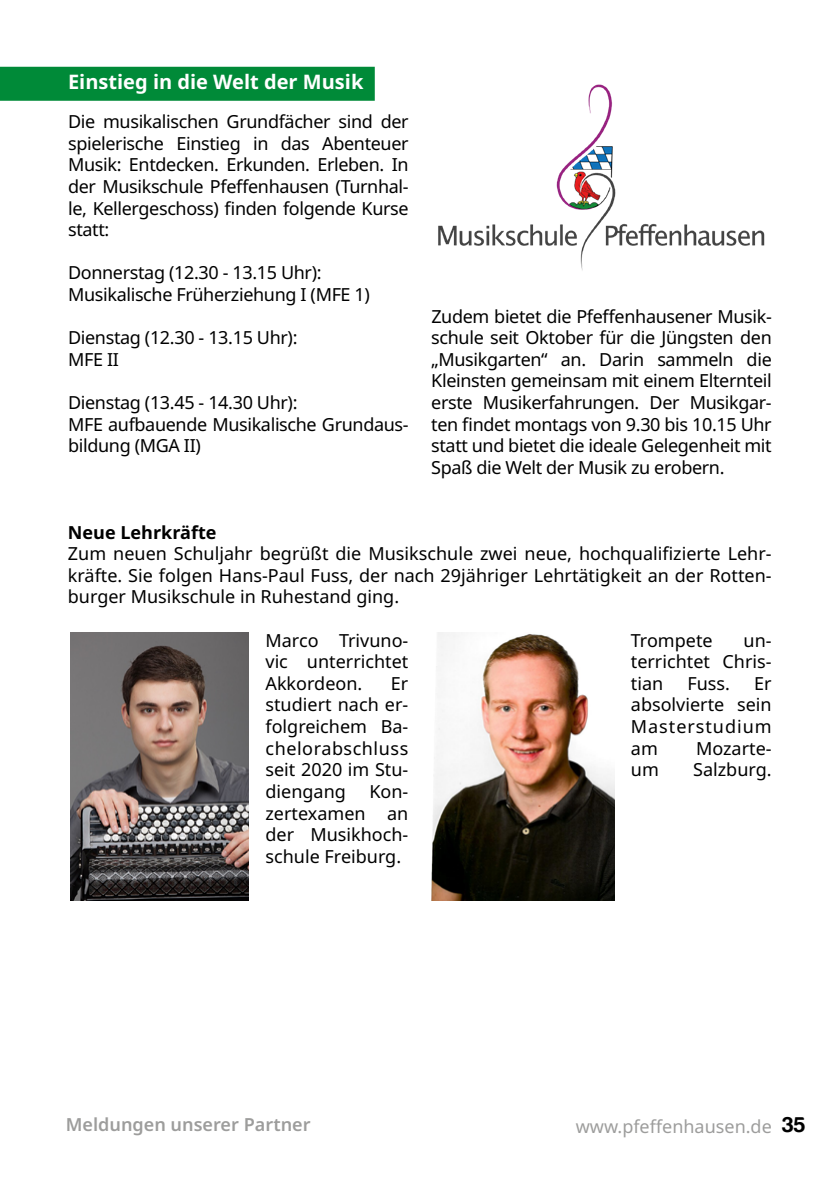
<style>
.page{position:relative;width:840px;height:1191px;background:#fff}
.page>*{position:absolute;margin:0;border:0;box-sizing:border-box;transform-origin:0 0}
.t1{font:700 20px "Noto Sans";color:#fff}
.t2{font:18px/21.6px "Noto Sans";color:#000;text-align:justify}
.t3{font:18px/21.6px "Noto Sans";letter-spacing:-.02em;color:#000}
.t4{font:600 18px "Noto Sans";color:#9d9d9c}
.t5{font:18px "Noto Sans";color:#9d9d9c}
.t6{font:700 18px "Noto Sans";color:#000}
.s1{font-family:"Harabara";font-weight:700;font-size:22px;color:#000}
</style>
<div class="page">
<div style="left:0;top:67px;width:374px;height:34px;background:#008a38"></div>
<img style="left:438px;top:84px;width:327px;height:187px">
<img style="left:431px;top:633px;width:182px;height:267px">
<img style="left:70px;top:633px;width:178px;height:267px">
<p class="t1" style="left:68px;top:68px;width:296px">Einstieg in die Welt der Musik</p>
<p class="t2" style="left:68px;top:111px;width:342px">Die musikalischen Grundfächer sind der spielerische Einstieg in das Abenteuer Musik: Entdecken. Erkunden. Erleben. In der Musikschule Pfeffenhausen (Turnhal&shy;le, Kellergeschoss) finden folgende Kurse statt:</p>
<p class="t3" style="left:68px;top:262px;width:303px">Donnerstag (12.30 - 13.15 Uhr):<br>Musikalische Früherziehung I (MFE 1)</p>
<p class="t3" style="left:68px;top:327px;width:231px">Dienstag (12.30 - 13.15 Uhr):<br>MFE II</p>
<p class="t3" style="left:68px;top:392px;width:342px">Dienstag (13.45 - 14.30 Uhr):<br>MFE aufbauende Musikalische Grundaus&shy;bildung (MGA II)</p>
<p class="t2" style="left:431px;top:306px;width:342px">Zudem bietet die Pfeffenhausener Musik&shy;schule seit Oktober für die Jüngsten den „Musikgarten“ an. Darin sammeln die Kleinsten gemeinsam mit einem Elternteil erste Musikerfahrungen. Der Musikgar&shy;ten findet montags von 9.30 bis 10.15 Uhr statt und bietet die ideale Gelegenheit mit Spaß die Welt der Musik zu erobern.</p>
<p class="t6" style="left:68px;top:519px;width:150px">Neue Lehrkräfte</p>
<p class="t2" style="left:68px;top:543px;width:705px">Zum neuen Schuljahr begrüßt die Musikschule zwei neue, hochqualifizierte Lehr&shy;kräfte. Sie folgen Hans-Paul Fuss, der nach 29jähriger Lehrtätigkeit an der Rotten&shy;burger Musikschule in Ruhestand ging.</p>
<p class="t2" style="left:265px;top:630px;width:144px">Marco Trivuno&shy;vic unterrichtet Akkordeon.</p>
<p class="t2" style="left:630px;top:630px;width:83px">Trompete</p>
<p class="t2" style="left:630px;top:630px;width:142px;text-indent:113px">un&shy;terrichtet Chris&shy;tian</p>
<p class="t2" style="left:265px;top:673px;width:144px;text-indent:125px">Er studiert nach er&shy;folgreichem Ba&shy;chelorabschluss seit 2020 im Stu&shy;diengang</p>
<p class="t2" style="left:630px;top:673px;width:142px;text-indent:123px">Er absolvierte sein Masterstudium am</p>
<p class="t2" style="left:687px;top:673px;width:44px">Fuss.</p>
<p class="t2" style="left:695px;top:738px;width:77px">Mozarte-</p>
<p class="t2" style="left:630px;top:759px;width:29px">um</p>
<p class="t2" style="left:692px;top:759px;width:80px">Salzburg.</p>
<p class="t2" style="left:265px;top:781px;width:144px;text-indent:104px">Kon&shy;zertexamen an der Musikhoch&shy;schule Freiburg.</p>
<p class="t4" style="left:66px;top:1112px;width:246px">Meldungen unserer Partner</p>
<p class="t5" style="left:575px;top:1113px;width:231px">www.pfeffenhausen.de <span class="s1">35</span></p>
</div>
